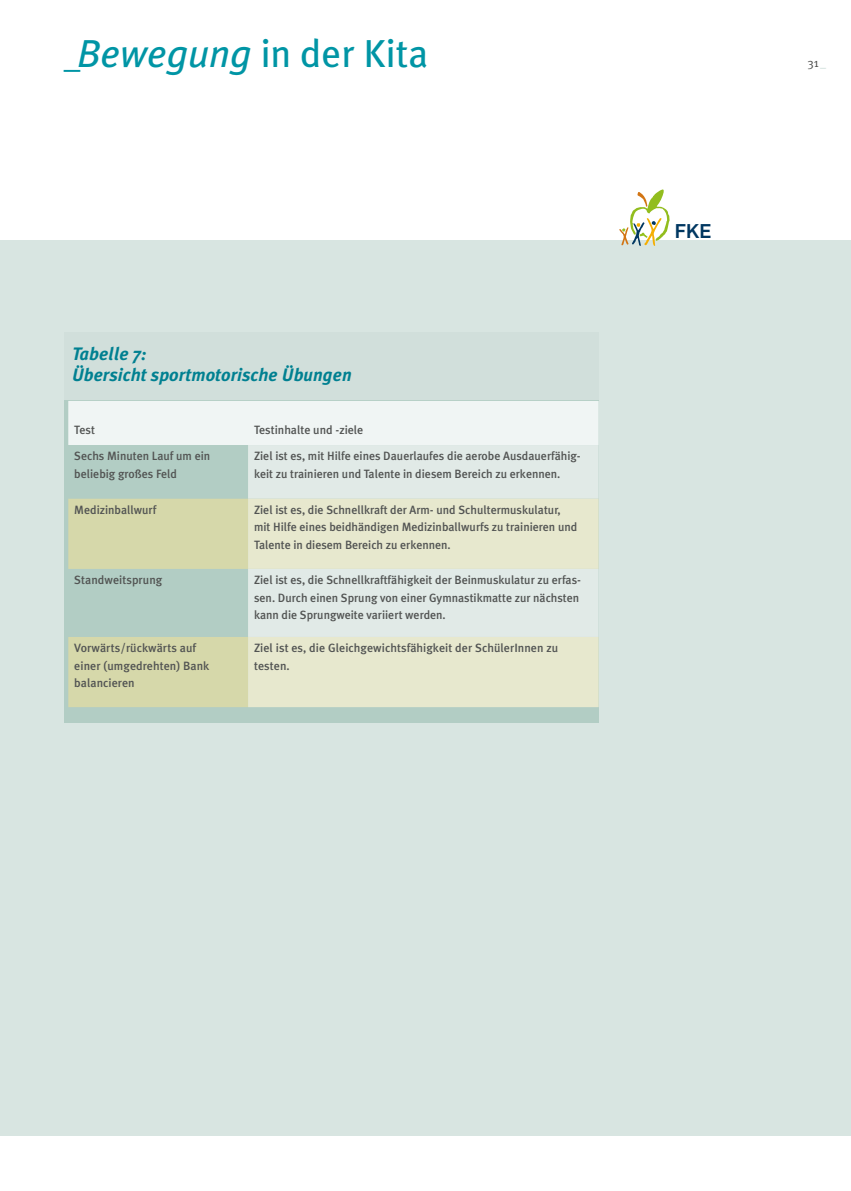
<style>
.page{position:relative;width:851px;height:1191px;background:#fff}
.page>*{position:absolute;margin:0;border:0;box-sizing:border-box;transform-origin:0 0}
.t1{font:39px "Meta Plus";color:#0095a5;scale:.85 1}
.t2{font:700 19.5px "Rub Flama";color:#003761}
.t3{font:italic 700 18px/21px "Meta Plus";letter-spacing:.005em;color:#008091}
.t4{font:500 12px/17.2px "Meta Plus";color:#525453}
.t5{font:12px "Meta";color:#4a4a49}
.s1{font-style:italic}
.s2{color:#c0d5cf}
</style>
<div class="page">
<div style="left:0;top:240px;width:850px;height:896px;background:#d8e5e1"></div>
<div style="left:64px;top:332px;width:534px;height:130px;background:#d1dfdb"></div>
<div style="left:64px;top:401px;width:534px;height:322px;background:#b2cdc4"></div>
<svg style="left:68px;top:401px;width:530px;height:306px"></svg>
<svg style="left:248px;top:499px;width:350px;height:208px;background:#e4e8d6"></svg>
<svg style="left:619px;top:189px;width:50px;height:57px"></svg>
<h1 class="t1" style="left:64px;top:31px;width:430px">_<span class="s1">Bewegung</span> in der Kita</h1>
<h3 class="t3" style="left:72px;top:343px;width:281px">Tabelle 7:<br>Übersicht sportmotorische Übungen</h3>
<p class="t4" style="left:74px;top:421px;width:22px">Test</p>
<p class="t4" style="left:254px;top:421px;width:111px">Testinhalte und -ziele</p>
<p class="t4" style="left:74px;top:447px;width:137px">Sechs Minuten Lauf um ein beliebig großes Feld</p>
<p class="t4" style="left:254px;top:447px;width:328px">Ziel ist es, mit Hilfe eines Dauerlaufes die aerobe Ausdauerfähig&shy;keit zu trainieren und Talente in diesem Bereich zu erkennen.</p>
<p class="t4" style="left:74px;top:501px;width:83px">Medizinballwurf</p>
<p class="t4" style="left:254px;top:501px;width:325px">Ziel ist es, die Schnellkraft der Arm- und Schultermuskulatur, mit Hilfe eines beidhändigen Medizinballwurfs zu trainieren und<br>Talente in diesem Bereich zu erkennen.</p>
<p class="t4" style="left:74px;top:571px;width:89px">Standweitsprung</p>
<p class="t4" style="left:254px;top:571px;width:328px">Ziel ist es, die Schnellkraftfähigkeit der Beinmuskulatur zu erfas&shy;sen. Durch einen Sprung von einer Gymnastikmatte zur nächsten kann die Sprungweite variiert werden.</p>
<p class="t4" style="left:74px;top:639px;width:137px">Vorwärts/rückwärts auf einer (umgedrehten) Bank balancieren</p>
<p class="t4" style="left:254px;top:639px;width:305px">Ziel ist es, die Gleichgewichtsfähigkeit der SchülerInnen zu testen.</p>
<h2 class="t2" style="left:674px;top:217px;width:38px">FKE</h2>
<p class="t5" style="left:807px;top:55px;width:20px">31 <span class="s2">_</span></p>
</div>
